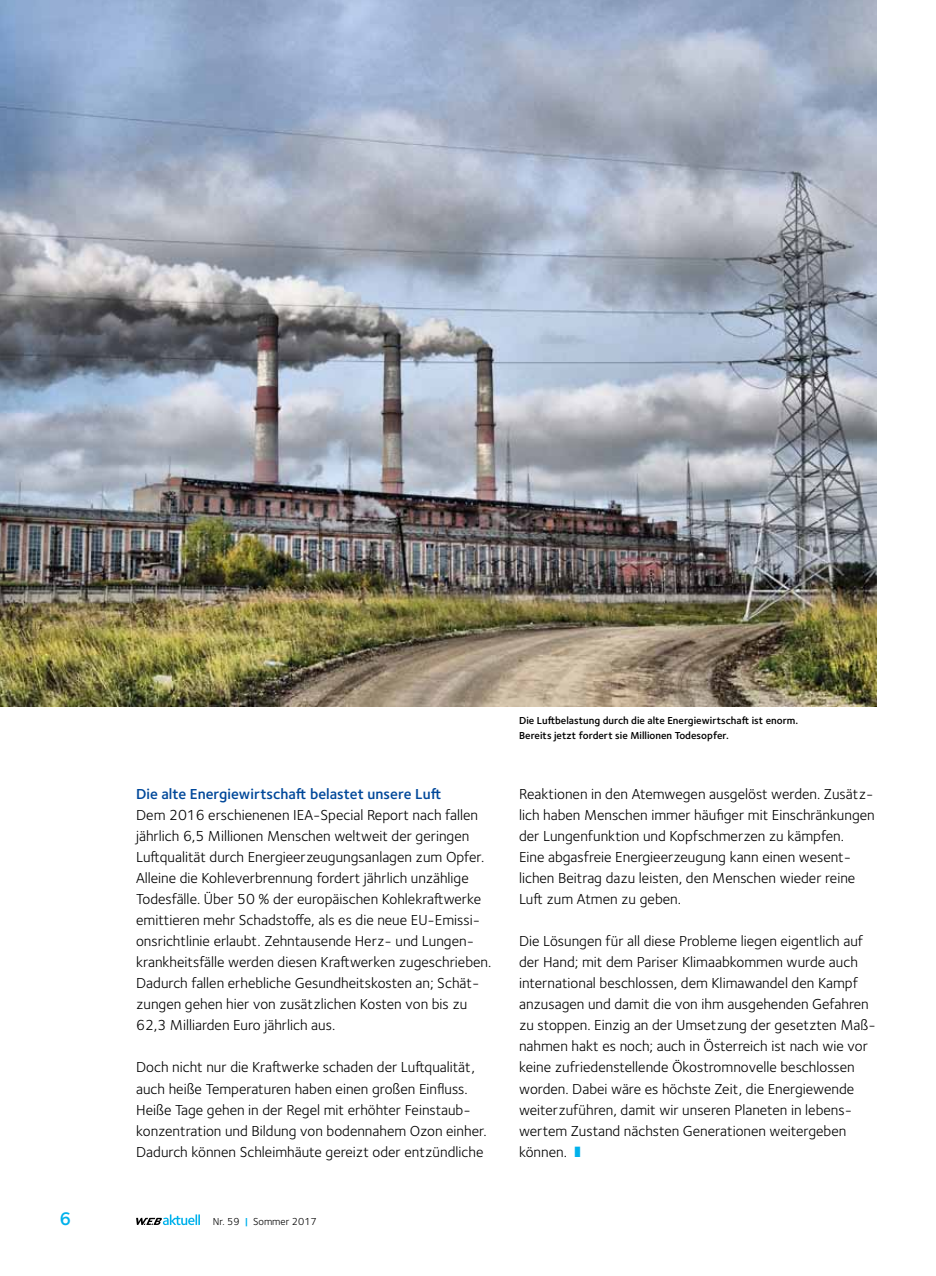
<style>
.page{position:relative;width:936px;height:1276px;background:#fff}
.page>*{position:absolute;margin:0;border:0;box-sizing:border-box;transform-origin:0 0}
.t1{font:600 18.75px "Foundry Sterling OT3";color:#00b1eb}
.t2{font:15px/21px "Foundry Sterling OT3";color:#000}
.t3{font:600 15px "Foundry Sterling OT3";color:#00489a}
.t4{font:600 10.5px/15.8px "Foundry Sterling OT3";color:#000}
.t5{font:10.5px "Foundry Sterling OT3";color:#000}
.s1{font-weight:600;color:#00b1eb}
.s2{color:#00b1eb}
</style>
<div class="page">
<svg style="left:136px;top:1214px;width:64px;height:11px"></svg>
<img style="left:0;top:0;width:876px;height:706px">
<p class="t3" style="left:136px;top:782px;width:307px">Die alte Energiewirtschaft belastet unsere Luft</p>
<p class="t2" style="left:136px;top:804px;width:356px">Dem 2016 erschienenen IEA-Special Report nach fallen jährlich 6,5 Millionen Menschen weltweit der geringen Luftqualität durch Energieerzeugungsanlagen zum Opfer.<br>Alleine die Kohleverbrennung fordert jährlich unzählige Todesfälle. Über 50 % der europäischen Kohlekraftwerke emittieren mehr Schadstoffe, als es die neue EU-Emissi&shy;onsrichtlinie erlaubt. Zehntausende Herz- und Lungen&shy;krankheitsfälle werden diesen Kraftwerken zugeschrieben.<br>Dadurch fallen erhebliche Gesundheitskosten an; Schät&shy;zungen gehen hier von zusätzlichen Kosten von bis zu 62,3 Milliarden Euro jährlich aus.</p>
<p class="t2" style="left:136px;top:1056px;width:352px">Doch nicht nur die Kraftwerke schaden der Luftqualität, auch heiße Temperaturen haben einen großen Einfluss.<br>Heiße Tage gehen in der Regel mit erhöhter Feinstaub&shy;konzentration und Bildung von bodennahem Ozon einher.<br>Dadurch können Schleimhäute gereizt oder entzündliche</p>
<p class="t1" style="left:60px;top:1204px;width:13px">6</p>
<p class="t5" style="left:213px;top:1213px;width:106px">Nr. 59 <span class="s1">|</span> Sommer 2017</p>
<p class="t4" style="left:519px;top:711px;width:281px">Die Luftbelastung durch die alte Energiewirtschaft ist enorm.<br>Bereits jetzt fordert sie Millionen Todesopfer.</p>
<p class="t2" style="left:519px;top:783px;width:357px">Reaktionen in den Atemwegen ausgelöst werden. Zusätz&shy;lich haben Menschen immer häufiger mit Einschränkungen der Lungenfunktion und Kopfschmerzen zu kämpfen.<br>Eine abgasfreie Energieerzeugung kann einen wesent&shy;lichen Beitrag dazu leisten, den Menschen wieder reine Luft zum Atmen zu geben.</p>
<p class="t2" style="left:519px;top:930px;width:358px">Die Lösungen für all diese Probleme liegen eigentlich auf der Hand; mit dem Pariser Klimaabkommen wurde auch international beschlossen, dem Klimawandel den Kampf anzusagen und damit die von ihm ausgehenden Gefahren zu stoppen. Einzig an der Umsetzung der gesetzten Maß&shy;nahmen hakt es noch; auch in Österreich ist nach wie vor keine zufriedenstellende Ökostromnovelle beschlossen worden. Dabei wäre es höchste Zeit, die Energiewende weiterzuführen, damit wir unseren Planeten in lebens&shy;wertem Zustand nächsten Generationen weitergeben können. <span class="s2">❚</span></p>
</div>
